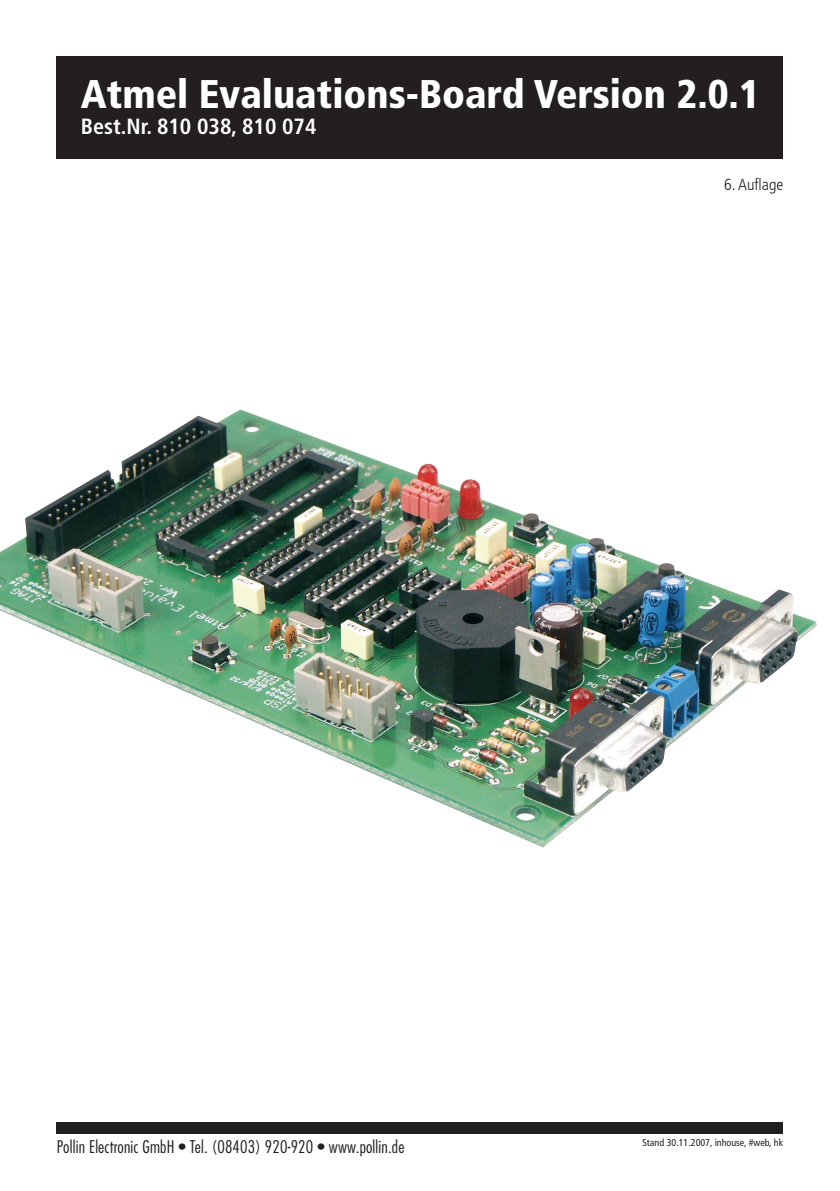
<style>
.page{position:relative;width:840px;height:1191px;background:#fff}
.page>*{position:absolute;margin:0;border:0;box-sizing:border-box;transform-origin:0 0}
.t1{font:900 condensed 40px "Frutiger LT Pro";color:#fff}
.t2{font:700 condensed 22px "Frutiger LT Pro";color:#fff}
.t3{font:300 condensed 17px "Futura";letter-spacing:.01em;color:#231f20;scale:1.05 1}
.t4{font:300 condensed 16px "Frutiger LT Pro";color:#231f20}
.t5{font:condensed 10px "Frutiger LT Pro";color:#231f20}
</style>
<div class="page">
<div style="left:57px;top:57px;width:725px;height:102px;background:#231f20"></div>
<div style="left:57px;top:1122px;width:725px;height:12px;background:#231f20"></div>
<img style="left:0;top:409px;width:816px;height:438px">
<h1 class="t1" style="left:81px;top:70px;width:680px">Atmel Evaluations-Board Version 2.0.1</h1>
<p class="t2" style="left:81px;top:114px;width:237px">Best.Nr. 810 038, 810 074</p>
<p class="t4" style="left:723px;top:175px;width:60px">6. Auflage</p>
<p class="t3" style="left:57px;top:1135px;width:332px">Pollin Electronic GmbH • Tel. (08403) 920-920 • www.pollin.de</p>
<p class="t5" style="left:642px;top:1137px;width:142px">Stand 30.11.2007, inhouse, #web, hk</p>
</div>
